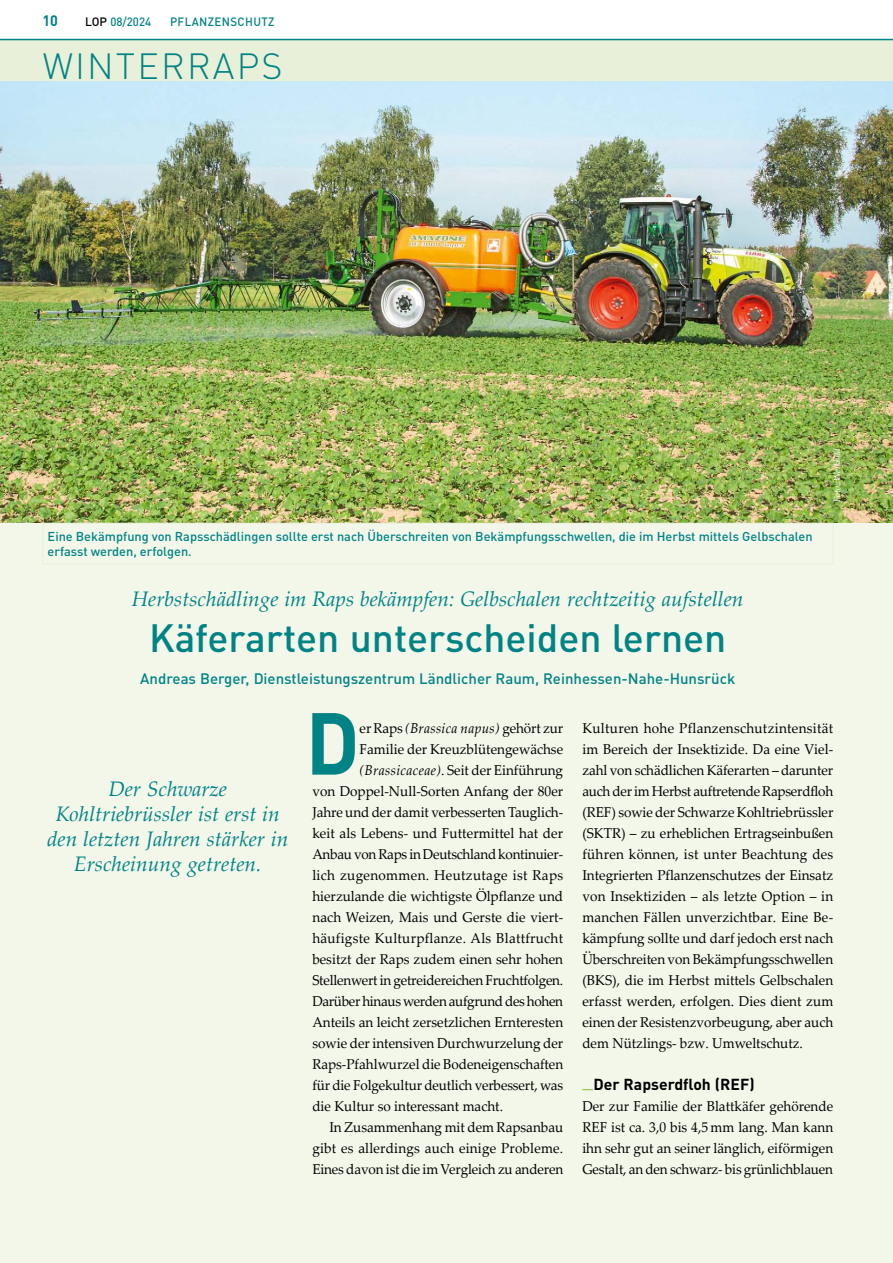
<style>
.page{position:relative;width:893px;height:1263px;background:#fff}
.page>*{position:absolute;margin:0;border:0;box-sizing:border-box;transform-origin:0 0}
.t1{font:700 86.4px "DIN Pro";color:#008385;scale:.95 1}
.t2{font:500 39px "DIN Pro";color:#008385}
.t3{font:300 36px "DIN Pro";letter-spacing:.06em;color:#008385}
.t4{font:italic 21px/25.2px "Palatino Linotype";color:#008385;text-align:center}
.t5{font:700 15.75px "DIN Pro";color:#000}
.t6{font:500 15px "DIN Pro";color:#008385}
.t7{font:700 15px "DIN Pro";color:#008385;scale:.95 1}
.t8{font:14.25px/21px "Palatino Linotype";color:#000;text-align:justify;scale:.95 1}
.t9{font:14.25px "Palatino Linotype";letter-spacing:.02em;color:#000;scale:.95 1}
.t10{font:14.25px "Palatino Linotype";letter-spacing:-.02em;color:#000;scale:.95 1}
.t11{font:14.25px "Palatino Linotype";letter-spacing:-.025em;color:#000;scale:.95 1}
.t12{font:14.25px "Palatino Linotype";letter-spacing:.025em;color:#000;scale:.95 1}
.t13{font:500 12.75px/15.3px "DIN Pro";color:#008385}
.t14{font:500 12px "DIN Pro";color:#008385;scale:.95 1}
.t15{font:italic 9px "Palatino Linotype";color:#fff}
.s1{color:#000}
.s2{font-style:italic}
</style>
<div class="page">
<div style="left:0;top:40px;width:893px;height:42px;background:#e9f0d9"></div>
<hr style="left:0;top:39px;width:893px;height:1px;background:#008385">
<div style="left:0;top:384px;width:893px;height:879px;background:#f3f7ea"></div>
<img style="left:0;top:82px;width:893px;height:441px">
<div style="left:43px;top:523px;width:791px;height:42px;border:1px solid #e9f0d9"></div>
<p class="t7" style="left:43px;top:11px;width:18px">10</p>
<p class="t14" style="left:85px;top:14px;width:71px"><span class="s1">LOP</span> 08/2024</p>
<p class="t14" style="left:170px;top:14px;width:17px">Pflanzensch</p>
<p class="t14" style="left:253px;top:14px;width:16px">utz</p>
<h3 class="t3" style="left:43px;top:42px;width:241px">WINTERRAPS</h3>
<p class="t13" style="left:48px;top:528px;width:766px">Eine Bekämpfung von Rapsschädlingen sollte erst nach Ü berschreiten von Bekämpfungsschwellen, die im Herbst mittels Gelbschalen erfasst werden, erfolgen.</p>
<h3 class="t4" style="left:132px;top:585px;width:613px">Herbstschädlinge im Raps bekämpfen: Gelbschalen rechtzeitig aufstellen</h3>
<h2 class="t2" style="left:149px;top:612px;width:579px">Käferarten unterscheiden lernen</h2>
<p class="t6" style="left:140px;top:668px;width:596px">Andreas Berger, Dienstleistungszentrum Ländlicher Raum, Reinhessen-Nahe-Hunsrück</p>
<p class="t15" style="left:831px;top:502px;width:55px;rotate:-90deg">Foto: Werkbild</p>
<h3 class="t4" style="left:47px;top:775px;width:243px">Der Schwarze<br>Kohltriebrüssler ist erst in den letzten Jahren stärker in<br>Erscheinung getreten.</h3>
<h1 class="t1" style="left:305px;top:685px;width:58px">D</h1>
<p class="t8" style="left:360px;top:717px;width:216px">er Raps <span class="s2">(Brassica napus)</span> gehört zur</p>
<p class="t8" style="left:360px;top:738px;width:216px">Familie der Kreuzblütengewächse</p>
<p class="t8" style="left:360px;top:759px;width:216px"><span class="s2">(Brassicaceae)</span>. Seit der Einführung</p>
<p class="t8" style="left:312px;top:780px;width:266px">von Doppel-Null-Sorten Anfang der 80er</p>
<p class="t8" style="left:312px;top:801px;width:266px">Jahre und der damit verbesserten Tauglich-</p>
<p class="t8" style="left:312px;top:822px;width:266px">keit als Lebens- und Futtermittel hat der</p>
<p class="t10" style="left:312px;top:844px;width:265px">Anbau von Raps in Deutschland kontinuier-</p>
<p class="t12" style="left:312px;top:865px;width:266px">lich zugenommen. Heutzutage ist Raps</p>
<p class="t8" style="left:312px;top:885px;width:266px">hierzulande die wichtigste Ölpflanze und</p>
<p class="t8" style="left:312px;top:906px;width:266px">nach Weizen, Mais und Gerste die viert-</p>
<p class="t9" style="left:312px;top:928px;width:265px">häufigste Kulturpflanze. Als Blattfrucht</p>
<p class="t8" style="left:312px;top:948px;width:266px">besitzt der Raps zudem einen sehr hohen</p>
<p class="t8" style="left:312px;top:969px;width:266px">Stellenwert in getreidereichen Fruchtfolgen.</p>
<p class="t11" style="left:312px;top:991px;width:265px">Darüber hinaus werden aufgrund des hohen</p>
<p class="t8" style="left:312px;top:1011px;width:266px">Anteils an leicht zersetzlichen Ernteresten</p>
<p class="t8" style="left:312px;top:1032px;width:266px">sowie der intensiven Durchwurzelung der</p>
<p class="t8" style="left:312px;top:1053px;width:266px">Raps-Pfahlwurzel die Bodeneigenschaften</p>
<p class="t8" style="left:312px;top:1074px;width:266px">für die Folgekultur deutlich verbessert, was</p>
<p class="t8" style="left:312px;top:1095px;width:202px">die Kultur so interessant macht.</p>
<p class="t8" style="left:329px;top:1116px;width:248px">In Zusammenhang mit dem Rapsanbau</p>
<p class="t8" style="left:312px;top:1137px;width:266px">gibt es allerdings auch einige Probleme.</p>
<p class="t8" style="left:312px;top:1158px;width:266px">Eines davon ist die im Vergleich zu anderen</p>
<p class="t8" style="left:582px;top:717px;width:266px">Kulturen hohe Pflanzenschutzintensität im Bereich der Insektizide. Da eine Viel&shy;zahl von schädlichen Käferarten – darunter auch der im Herbst auftretende Rapserdfloh (REF) sowie der Schwarze Kohltriebrüssler (SKTR) – zu erheblichen Ertragseinbußen führen können, ist unter Beachtung des Integrierten Pflanzenschutzes der Einsatz von Insektiziden – als letzte Option – in manchen Fällen unverzichtbar. Eine Be&shy;kämpfung sollte und darf jedoch erst nach Überschreiten von Bekämpfungsschwellen (BKS), die im Herbst mittels Gelbschalen erfasst werden, erfolgen. Dies dient zum einen der Resistenzvorbeugung, aber auch dem Nützlings- bzw. Umweltschutz.</p>
<p class="t5" style="left:582px;top:1073px;width:174px"><sup>_</sup>Der Rapserdfloh (REF)</p>
<p class="t8" style="left:582px;top:1095px;width:266px">Der zur Familie der Blattkäfer gehörende REF ist ca. 3,0 bis 4,5 mm lang. Man kann ihn sehr gut an seiner länglich, eiförmigen Gestalt, an den schwarz- bis grünlichblauen</p>
</div>
